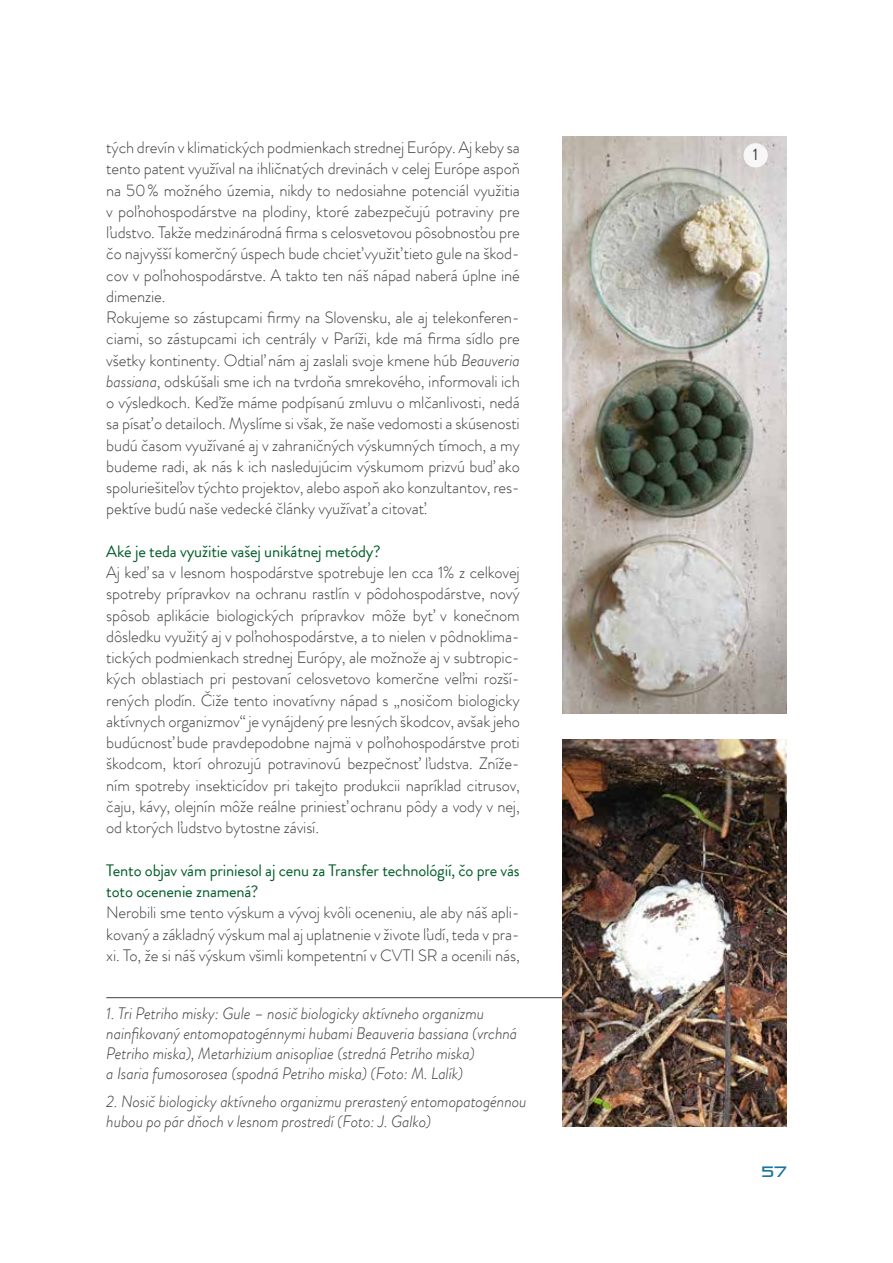
<style>
.page{position:relative;width:893px;height:1263px;background:#fff}
.page>*{position:absolute;margin:0;border:0;box-sizing:border-box;transform-origin:0 0}
.t1{font:300 16.5px/21.3px "Brandon Grotesque";letter-spacing:-.01em;color:#414042;text-align:justify}
.t2{font:italic 300 16.5px/19.8px "Brandon Grotesque";letter-spacing:-.01em;color:#414042}
.t3{font:16.5px/21.3px "Brandon Grotesque";letter-spacing:-.01em;color:#005c28}
.t4{font:16.5px "Brandon Grotesque";color:#414042}
.t5{font:15px "Pirulen";color:#1a769d}
.s1{font-style:italic}
</style>
<div class="page">
<img style="left:562px;top:136px;width:225px;height:577px">
<div style="left:744px;top:144px;width:23px;height:23px;background:#f8f7f6;border-radius:50%"></div>
<div style="left:744px;top:144px;width:23px;height:23px;border:1px solid #fff;border-radius:50%"></div>
<hr style="left:106px;top:997px;width:490px;height:1px;background:#414042">
<img style="left:562px;top:740px;width:225px;height:387px">
<p class="t1" style="left:106px;top:137px;width:415px;text-align:left">tých drevín v klimatických podmienkach strednej Európy. Aj keby sa tento patent využíval na ihličnatých drevinách v celej Európe aspoň na 50% možného územia, nikdy to nedosiahne potenciál využitia v poľnohospodárstve na plodiny, ktoré zabezpečujú potraviny pre ľudstvo. Takže medzinárodná firma s celosvetovou pôsobnosťou pre čo najvyšší komerčný úspech bude chcieť využiť tieto gule na škod&shy;cov v poľnohospodárstve. A takto ten náš nápad naberá úplne iné dimenzie.<br>Rokujeme so zástupcami firmy na Slovensku, ale aj telekonferen&shy;ciami, so zástupcami ich centrály v Paríži, kde má firma sídlo pre všetky kontinenty. Odtiaľ nám aj zaslali svoje kmene húb <span class="s1">Beauveria bassiana</span>, odskúšali sme ich na tvrdoňa smrekového, informovali ich o výsledkoch. Keďže máme podpísanú zmluvu o mlčanlivosti, nedá sa písať o detailoch. Myslíme si však, že naše vedomosti a skúsenosti budú časom využívané aj v zahraničných výskumných tímoch, a my budeme radi, ak nás k ich nasledujúcim výskumom prizvú buď ako spoluriešiteľov týchto projektov, alebo aspoň ako konzultantov, res&shy;pektíve budú naše vedecké články využívať a citovať.</p>
<p class="t3" style="left:106px;top:541px;width:276px">Aké je teda využitie vašej unikátnej metódy?</p>
<p class="t1" style="left:106px;top:562px;width:415px">Aj keď sa v lesnom hospodárstve spotrebuje len cca 1% z celkovej spotreby prípravkov na ochranu rastlín v pôdohospodárstve, nový spôsob aplikácie biologických prípravkov môže byť v konečnom dôsledku využitý aj v poľnohospodárstve, a to nielen v pôdnoklima&shy;tických podmienkach strednej Európy, ale možnože aj v subtropic&shy;kých oblastiach pri pestovaní celosvetovo komerčne veľmi rozší&shy;rených plodín. Čiže tento inovatívny nápad s „nosičom biologicky aktívnych organizmov“ je vynájdený pre lesných škodcov, avšak jeho budúcnosť bude pravdepodobne najmä v poľnohospodárstve proti škodcom, ktorí ohrozujú potravinovú bezpečnosť ľudstva. Zníže&shy;ním spotreby insekticídov pri takejto produkcii napríklad citrusov, čaju, kávy, olejnín môže reálne priniesť ochranu pôdy a vody v nej, od ktorých ľudstvo bytostne závisí.</p>
<p class="t3" style="left:106px;top:860px;width:415px">Tento objav vám priniesol aj cenu za Transfer technológií, čo pre vás toto ocenenie znamená?</p>
<p class="t1" style="left:106px;top:902px;width:415px">Nerobili sme tento výskum a vývoj kvôli oceneniu, ale aby náš apli&shy;kovaný a základný výskum mal aj uplatnenie v živote ľudí, teda v pra&shy;xi. To, že si náš výskum všimli kompetentní v CVTI SR a ocenili nás,</p>
<p class="t2" style="left:106px;top:1003px;width:413px">1. Tri Petriho misky: Gule – nosič biologicky aktívneho organizmu nainfikovaný entomopatogénnymi hubami Beauveria bassiana (vrchná Petriho miska), Metarhizium anisopliae (stredná Petriho miska)<br>a Isaria fumosorosea (spodná Petriho miska) (Foto: M. Lalík)</p>
<p class="t2" style="left:106px;top:1091px;width:422px">2. Nosič biologicky aktívneho organizmu prerastený entomopatogénnou hubou po pár dňoch v lesnom prostredí (Foto: J. Galko)</p>
<p class="t4" style="left:753px;top:143px;width:7px">1</p>
<p class="t5" style="left:761px;top:1162px;width:27px">57</p>
</div>
